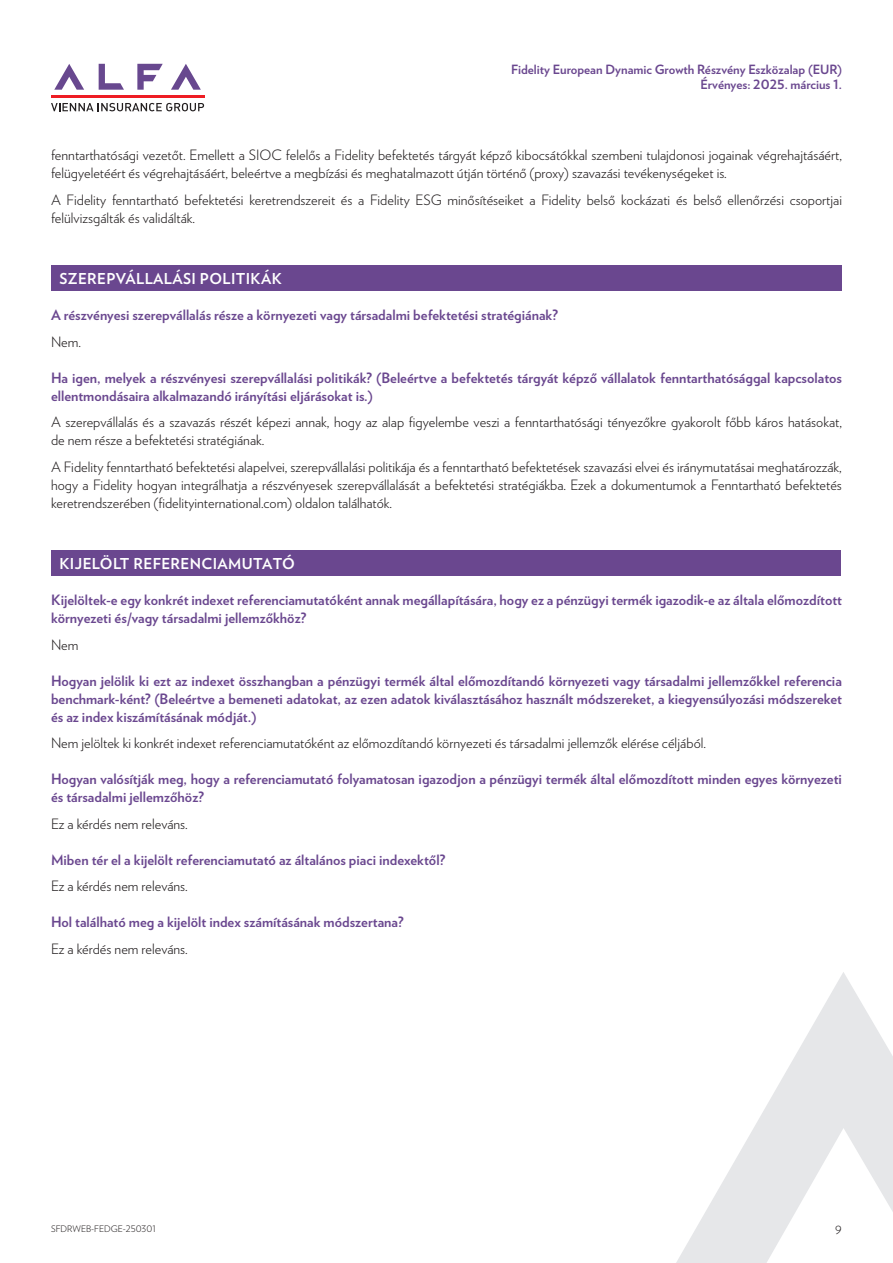
<style>
.page{position:relative;width:893px;height:1263px;background:#fff}
.page>*{position:absolute;margin:0;border:0;box-sizing:border-box;transform-origin:0 0}
.t1{font:700 15px "Verlag";letter-spacing:.025em;color:#fff}
.t2{font:300 14.25px/18px "Verlag";color:#231f20}
.t3{font:700 14.25px/18px "Verlag";color:#6a478f}
.t4{font:700 12.75px/15px "Verlag";color:#6a478f;text-align:right}
.t5{font:300 11.25px "Verlag";color:#231f20}
.t6{font:300 9px "Verlag";color:#231f20}
</style>
<div class="page">
<svg style="left:171px;top:64px;width:30px;height:26px"></svg>
<svg style="left:137px;top:64px;width:26px;height:26px"></svg>
<svg style="left:99px;top:64px;width:25px;height:26px"></svg>
<svg style="left:54px;top:64px;width:30px;height:26px"></svg>
<hr style="left:51px;top:95px;width:153px;height:3px;background:#ee1d23">
<svg style="left:51px;top:103px;width:153px;height:8px"></svg>
<svg style="left:676px;top:972px;width:217px;height:291px"></svg>
<div style="left:51px;top:265px;width:791px;height:25px;background:#6a478f"></div>
<div style="left:51px;top:550px;width:789px;height:25px;background:#6a478f"></div>
<p class="t4" style="left:511px;top:61px;width:332px">Fidelity European Dynamic Growth Részvény Eszközalap (EUR)<br>Érvényes: 2025. március 1.</p>
<p class="t2" style="left:51px;top:145px;width:792px">fenntarthatósági vezetőt. Emellett a SIOC felelős a Fidelity befektetés tárgyát képző kibocsátókkal szembeni tulajdonosi jogainak végrehajtásáért, felügyeletéért és végrehajtásáért, beleértve a megbízási és meghatalmazott útján történő (proxy) szavazási tevékenységeket is.</p>
<p class="t2" style="left:51px;top:190px;width:792px">A Fidelity fenntartható befektetési keretrendszereit és a Fidelity ESG minősítéseiket a Fidelity belső kockázati és belső ellenőrzési csoportjai felülvizsgálták és validálták.</p>
<p class="t1" style="left:60px;top:266px;width:224px">SZEREPVÁLLALÁSI POLITIKÁK</p>
<p class="t3" style="left:51px;top:305px;width:508px">A részvényesi szerepvállalás része a környezeti vagy társadalmi befektetési stratégiának?</p>
<p class="t2" style="left:51px;top:332px;width:32px">Nem.</p>
<p class="t3" style="left:51px;top:368px;width:792px">Ha igen, melyek a részvényesi szerepvállalási politikák? (Beleértve a befektetés tárgyát képző vállalatok fenntarthatósággal kapcsolatos ellentmondásaira alkalmazandó irányítási eljárásokat is.)</p>
<p class="t2" style="left:51px;top:412px;width:792px">A szerepvállalás és a szavazás részét képezi annak, hogy az alap figyelembe veszi a fenntarthatósági tényezőkre gyakorolt főbb káros hatásokat, de nem része a befektetési stratégiának.</p>
<p class="t2" style="left:51px;top:457px;width:792px;text-align:justify">A Fidelity fenntartható befektetési alapelvei, szerepvállalási politikája és a fenntartható befektetések szavazási elvei és iránymutatásai meghatározzák, hogy a Fidelity hogyan integrálhatja a részvényesek szerepvállalását a befektetési stratégiákba. Ezek a dokumentumok a Fenntartható befektetés keretrendszerében (fidelityinternational.com) oldalon találhatók.</p>
<p class="t1" style="left:60px;top:551px;width:237px">KIJELÖLT REFERENCIAMUTATÓ</p>
<p class="t3" style="left:51px;top:590px;width:792px">Kijelöltek-e egy konkrét indexet referenciamutatóként annak megállapítására, hogy ez a pénzügyi termék igazodik-e az általa előmozdított környezeti és/vagy társadalmi jellemzőkhöz?</p>
<p class="t2" style="left:51px;top:635px;width:29px">Nem</p>
<p class="t3" style="left:51px;top:671px;width:792px;text-align:justify">Hogyan jelölik ki ezt az indexet összhangban a pénzügyi termék által előmozdítandó környezeti vagy társadalmi jellemzőkkel referencia benchmark-ként? (Beleértve a bemeneti adatokat, az ezen adatok kiválasztásához használt módszereket, a kiegyensúlyozási módszereket és az index kiszámításának módját.)</p>
<p class="t2" style="left:51px;top:733px;width:656px">Nem jelöltek ki konkrét indexet referenciamutatóként az előmozdítandó környezeti és társadalmi jellemzők elérése céljából.</p>
<p class="t3" style="left:51px;top:769px;width:792px">Hogyan valósítják meg, hogy a referenciamutató folyamatosan igazodjon a pénzügyi termék által előmozdított minden egyes környezeti és társadalmi jellemzőhöz?</p>
<p class="t2" style="left:51px;top:814px;width:138px">Ez a kérdés nem releváns.</p>
<p class="t3" style="left:51px;top:850px;width:396px">Miben tér el a kijelölt referenciamutató az általános piaci indexektől?</p>
<p class="t2" style="left:51px;top:876px;width:138px">Ez a kérdés nem releváns.</p>
<p class="t3" style="left:51px;top:912px;width:354px">Hol található meg a kijelölt index számításának módszertana?</p>
<p class="t2" style="left:51px;top:939px;width:138px">Ez a kérdés nem releváns.</p>
<p class="t6" style="left:51px;top:1222px;width:106px">SFDRWEB-FEDGE-250301</p>
<p class="t5" style="left:835px;top:1221px;width:8px">9</p>
</div>
